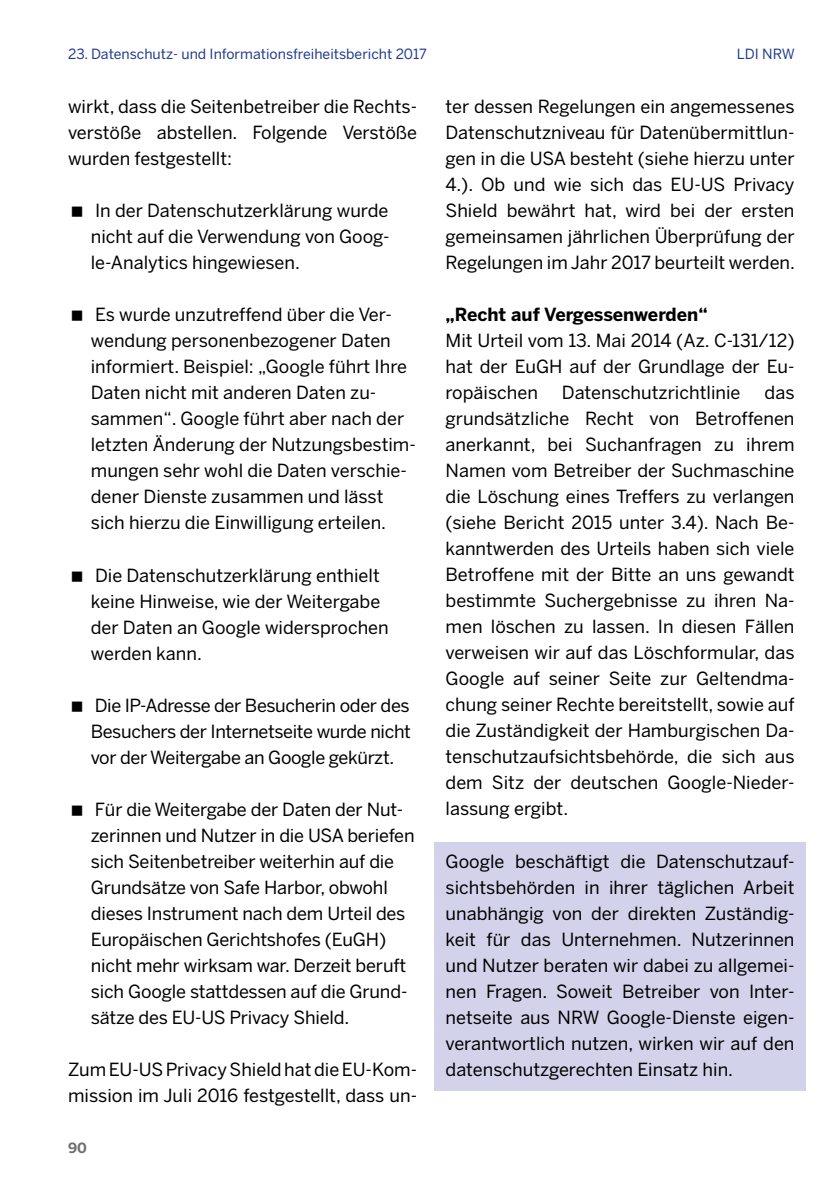
<style>
.page{position:relative;width:840px;height:1191px;background:#fff}
.page>*{position:absolute;margin:0;border:0;box-sizing:border-box;transform-origin:0 0}
.t1{font:18px/26px "Benton Sans";color:#000;text-align:justify}
.t2{font:700 18px "Benton Sans";letter-spacing:-.005em;color:#000}
.t3{font:14px "Benton Sans";color:#213a8f}
.t4{font:700 14px "Benton Sans";color:#706f6f}
</style>
<div class="page">
<div style="left:434px;top:842px;width:371px;height:248px;background:#d2d2eb"></div>
<p class="t3" style="left:68px;top:46px;width:360px">23. Datenschutz- und Informationsfreiheitsbericht 2017</p>
<p class="t1" style="left:68px;top:94px;width:350px">wirkt, dass die Seitenbetreiber die Rechts&shy;verstöße abstellen. Folgende Verstöße wurden festgestellt:</p>
<p class="t1" style="left:91px;top:198px;width:300px">In der Datenschutzerklärung wurde nicht auf die Verwendung von Goog&shy;le-Analytics hingewiesen.</p>
<p class="t1" style="left:91px;top:302px;width:326px;text-align:left">Es wurde unzutreffend über die Ver&shy;wendung personenbezogener Daten informiert. Beispiel: „Google führt Ihre Daten nicht mit anderen Daten zu&shy;sammen“. Google führt aber nach der letzten Änderung der Nutzungsbestim&shy;mungen sehr wohl die Daten verschie&shy;dener Dienste zusammen und lässt sich hierzu die Einwilligung erteilen.</p>
<p class="t1" style="left:91px;top:562px;width:299px;text-align:left">Die Datenschutzerklärung enthielt keine Hinweise, wie der Weitergabe der Daten an Google widersprochen werden kann.</p>
<p class="t1" style="left:91px;top:692px;width:321px">Die IP-Adresse der Besucherin oder des Besuchers der Internetseite wurde nicht vor der Weitergabe an Google gekürzt.</p>
<p class="t1" style="left:91px;top:796px;width:325px;text-align:left">Für die Weitergabe der Daten der Nut&shy;zerinnen und Nutzer in die USA beriefen sich Seitenbetreiber weiterhin auf die Grundsätze von Safe Harbor, obwohl dieses Instrument nach dem Urteil des Europäischen Gerichtshofes (EuGH) nicht mehr wirksam war. Derzeit beruft sich Google stattdessen auf die Grund&shy;sätze des EU-US Privacy Shield.</p>
<p class="t1" style="left:68px;top:1055px;width:350px">Zum EU-US Privacy Shield hat die EU-Kom&shy;mission im Juli 2016 festgestellt, dass un-</p>
<p class="t4" style="left:68px;top:1139px;width:20px">90</p>
<p class="t3" style="left:736px;top:46px;width:60px">LDI NRW</p>
<p class="t1" style="left:445px;top:94px;width:351px">ter dessen Regelungen ein angemessenes Datenschutzniveau für Datenübermittlun&shy;gen in die USA besteht (siehe hierzu unter 4.). Ob und wie sich das EU-US Privacy Shield bewährt hat, wird bei der ersten gemeinsamen jährlichen Überprüfung der Regelungen im Jahr 2017 beurteilt werden.</p>
<p class="t2" style="left:445px;top:304px;width:263px">„Recht auf Vergessenwerden“</p>
<p class="t1" style="left:445px;top:328px;width:350px">Mit Urteil vom 13. Mai 2014 (Az. C-131/12) hat der EuGH auf der Grundlage der Eu&shy;ropäischen</p>
<p class="t1" style="left:445px;top:380px;width:350px;text-indent:319px">das grundsätzliche Recht von Betroffenen anerkannt, bei Suchanfragen zu ihrem Namen vom Betreiber der Suchmaschine die Löschung eines Treffers zu verlangen (siehe Bericht 2015 unter 3.4). Nach Be&shy;kanntwerden des Urteils haben sich viele Betroffene mit der Bitte an uns gewandt bestimmte Suchergebnisse zu ihren Na&shy;men löschen zu lassen. In diesen Fällen verweisen wir auf das Löschformular, das Google auf seiner Seite zur Geltendma&shy;chung seiner Rechte bereitstellt, sowie auf die Zuständigkeit der Hamburgischen Da&shy;tenschutzaufsichtsbehörde, die sich aus dem Sitz der deutschen Google-Nieder&shy;lassung ergibt.</p>
<p class="t1" style="left:445px;top:847px;width:350px">Google beschäftigt die Datenschutzauf&shy;sichtsbehörden in ihrer täglichen Arbeit unabhängig von der direkten Zuständig&shy;keit für das Unternehmen. Nutzerinnen und Nutzer beraten wir dabei zu allgemei&shy;nen Fragen. Soweit Betreiber von Inter&shy;netseite aus NRW Google-Dienste eigen&shy;verantwortlich nutzen, wirken wir auf den datenschutzgerechten Einsatz hin.</p>
<p class="t1" style="left:561px;top:380px;width:180px">Datenschutzrichtlinie</p>
</div>
